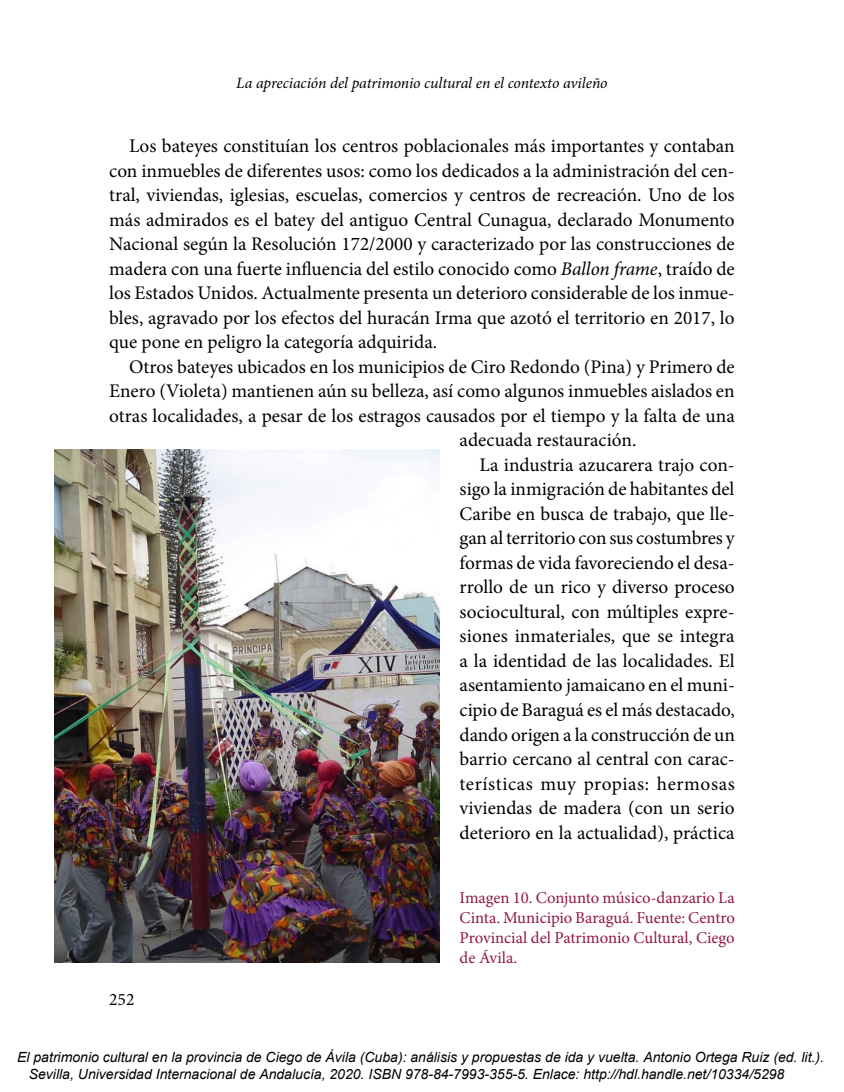
<style>
.page{position:relative;width:844px;height:1092px;background:#fff}
.page>*{position:absolute;margin:0;border:0;box-sizing:border-box;transform-origin:0 0}
.t1{font:19.25px/24.5px "Minion Pro";color:#000;text-align:justify}
.t2{font:17.5px "Minion Pro";color:#000}
.t3{font:16.62px/19.9px "Minion Pro";letter-spacing:-.01em;color:#91193c;text-align:justify}
.t4{font:italic 15.75px "Minion Pro";letter-spacing:-.005em;color:#000}
.t5{font:italic 14px/16.8px "Arial";color:#000}
.s1{font-style:italic}
</style>
<div class="page">
<img style="left:55px;top:449px;width:384px;height:513px">
<p class="t4" style="left:236px;top:73px;width:373px">La apreciación del patrimonio cultural en el contexto avileño</p>
<p class="t1" style="left:109px;top:134px;width:627px;text-indent:20px">Los bateyes constituían los centros poblacionales más importantes y contaban con inmuebles de diferentes usos: como los dedicados a la administración del cen&shy;tral, viviendas, iglesias, escuelas, comercios y centros de recreación. Uno de los más admirados es el batey del antiguo Central Cunagua, declarado Monumento Nacional según la Resolución 172/2000 y caracterizado por las construcciones de madera con una fuerte influencia del estilo conocido como <span class="s1">Ballon frame</span>, traído de los Estados Unidos. Actualmente presenta un deterioro considerable de los inmue&shy;bles, agravado por los efectos del huracán Irma que azotó el territorio en 2017, lo que pone en peligro la categoría adquirida.</p>
<p class="t1" style="left:129px;top:354px;width:607px">Otros bateyes ubicados en los municipios de Ciro Redondo (Pina) y Primero de</p>
<p class="t1" style="left:109px;top:379px;width:626px">Enero (Violeta) mantienen aún su belleza, así como algunos inmuebles aislados en</p>
<p class="t1" style="left:109px;top:403px;width:627px">otras localidades, a pesar de los estragos causados por el tiempo y la falta de una</p>
<p class="t1" style="left:459px;top:428px;width:178px">adecuada restauración.</p>
<p class="t1" style="left:479px;top:452px;width:257px">La industria azucarera trajo con-</p>
<p class="t1" style="left:459px;top:477px;width:276px">sigo la inmigración de habitantes del</p>
<p class="t1" style="left:459px;top:501px;width:276px">Caribe en busca de trabajo, que lle-</p>
<p class="t1" style="left:459px;top:526px;width:277px">gan al territorio con sus costumbres y</p>
<p class="t1" style="left:459px;top:550px;width:276px">formas de vida favoreciendo el desa-</p>
<p class="t1" style="left:459px;top:575px;width:276px">rrollo de un rico y diverso proceso</p>
<p class="t1" style="left:459px;top:599px;width:276px">sociocultural, con múltiples expre-</p>
<p class="t1" style="left:459px;top:624px;width:276px">siones inmateriales, que se integra</p>
<p class="t1" style="left:459px;top:648px;width:276px">a la identidad de las localidades. El</p>
<p class="t1" style="left:459px;top:673px;width:277px">asentamiento jamaicano en el muni-</p>
<p class="t1" style="left:459px;top:697px;width:277px">cipio de Baraguá es el más destacado,</p>
<p class="t1" style="left:459px;top:722px;width:277px">dando origen a la construcción de un</p>
<p class="t1" style="left:459px;top:746px;width:276px">barrio cercano al central con carac-</p>
<p class="t1" style="left:459px;top:771px;width:276px">terísticas muy propias: hermosas</p>
<p class="t1" style="left:459px;top:795px;width:276px">viviendas de madera (con un serio</p>
<p class="t1" style="left:459px;top:820px;width:276px">deterioro en la actualidad), práctica</p>
<p class="t2" style="left:109px;top:987px;width:27px">252</p>
<p class="t3" style="left:459px;top:887px;width:277px">Imagen 10. Conjunto músico-danzario La Cinta. Municipio Baraguá. Fuente: Centro Provincial del Patrimonio Cultural, Ciego de Ávila.</p>
<p class="t5" style="left:29px;top:1049px;width:796px;text-indent:-12px">El patrimonio cultural en la provincia de Ciego de Ávila (Cuba): análisis y propuestas de ida y vuelta. Antonio Ortega Ruiz (ed. lit.).<br>Sevilla, Universidad Internacional de Andalucía, 2020. ISBN 978-84-7993-355-5. Enlace: http://hdl.handle.net/10334/5298</p>
</div>
